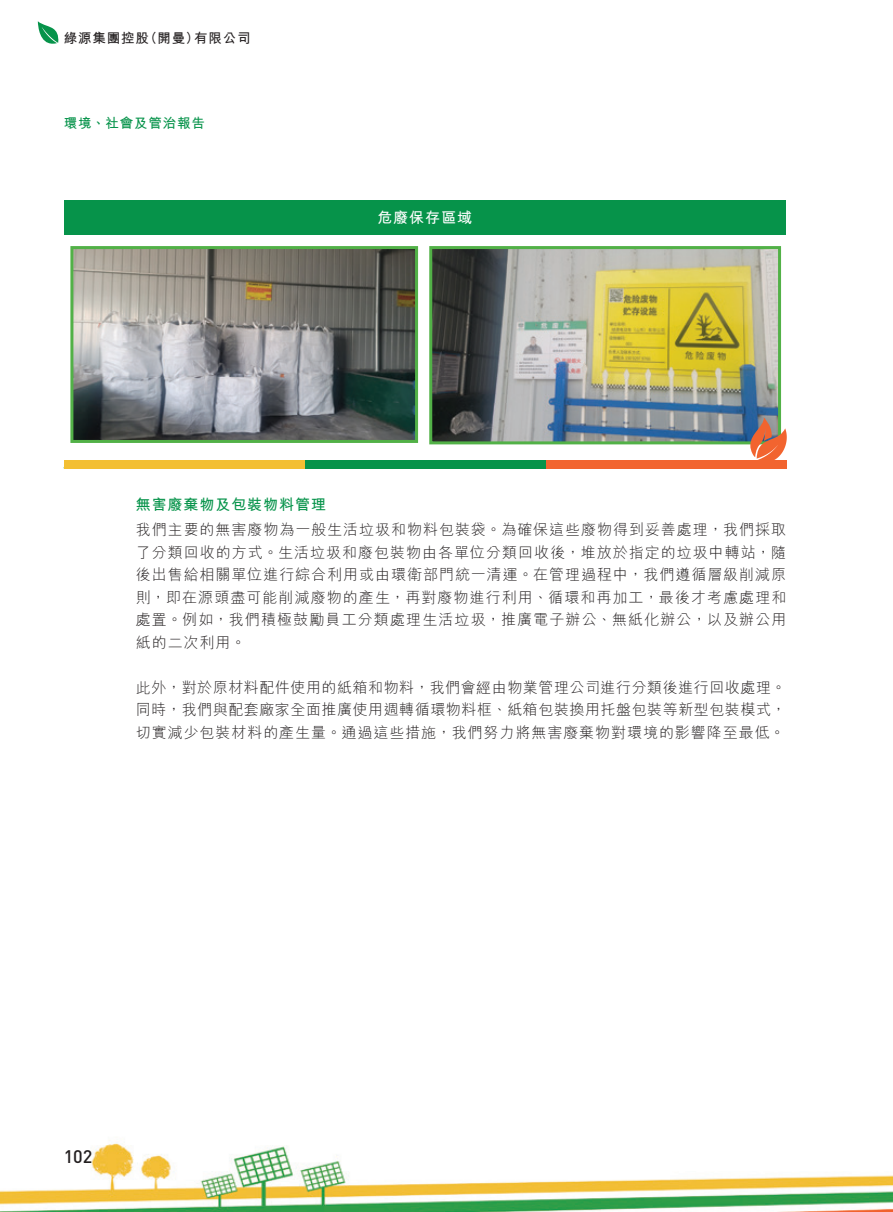
<style>
.page{position:relative;width:893px;height:1212px;background:#fff}
.page>*{position:absolute;margin:0;border:0;box-sizing:border-box;transform-origin:0 0}
.t1{font:500 18px "DIN Pro";color:#231f20}
._01_Body_Text{font:300 15px/22.5px "M Hei HK";letter-spacing:.065em;color:#231f20;text-align:justify}
._05_____H3{font:700 15px "M Hei HK";letter-spacing:.06em;color:#06934a}
._01_Body_Text-2{font:700 15px "M Hei HK";letter-spacing:.06em;color:#fff}
.t2{font:700 13.5px "M Hei HK";letter-spacing:.06em;color:#231f20}
.t3{font:700 13.5px "M Hei HK";letter-spacing:.06em;color:#06934a}
</style>
<div class="page">
<img style="left:0;top:21px;width:893px;height:1191px">
<svg style="left:38px;top:21px;width:21px;height:23px"></svg>
<div style="left:64px;top:200px;width:722px;height:34px;background:#06934a"></div>
<img style="left:74px;top:250px;width:340px;height:189px">
<div style="left:70px;top:246px;width:348px;height:197px;border:3px solid #52b147"></div>
<img style="left:433px;top:250px;width:344px;height:190px">
<div style="left:429px;top:246px;width:352px;height:198px;border:3px solid #52b147"></div>
<div style="left:64px;top:460px;width:241px;height:8px;background:#f3bf33"></div>
<div style="left:305px;top:460px;width:241px;height:8px;background:#06934a"></div>
<div style="left:546px;top:460px;width:241px;height:8px;background:#f2642f"></div>
<svg style="left:750px;top:417px;width:37px;height:43px;background:#c9866b"></svg>
<p class="t2" style="left:64px;top:28px;width:189px">綠源集團控股（開曼）有限公司</p>
<p class="t3" style="left:64px;top:113px;width:143px">環境、社會及管治報告</p>
<p class="_01_Body_Text-2" style="left:377px;top:207px;width:96px">危廢保存區域</p>
<p class="_05_____H3" style="left:136px;top:493px;width:192px">無害廢棄物及包裝物料管理</p>
<p class="_01_Body_Text" style="left:136px;top:518px;width:652px">我們主要的無害廢物為一般生活垃圾和物料包裝袋。為確保這些廢物得到妥善處理，我們採取了分類回收的方式。生活垃圾和廢包裝物由各單位分類回收後，堆放於指定的垃圾中轉站，隨後出售給相關單位進行綜合利用或由環衛部門統一清運。在管理過程中，我們遵循層級削減原則，即在源頭盡可能削減廢物的產生，再對廢物進行利用、循環和再加工，最後才考慮處理和處置。例如，我們積極鼓勵員工分類處理生活垃圾，推廣電子辦公、無紙化辦公，以及辦公用紙的二次利用。</p>
<p class="_01_Body_Text" style="left:136px;top:675px;width:652px">此外，對於原材料配件使用的紙箱和物料，我們會經由物業管理公司進行分類後進行回收處理。同時，我們與配套廠家全面推廣使用週轉循環物料框、紙箱包裝換用托盤包裝等新型包裝模式，切實減少包裝材料的產生量。通過這些措施，我們努力將無害廢棄物對環境的影響降至最低。</p>
<p class="t1" style="left:64px;top:1144px;width:30px">102</p>
</div>
